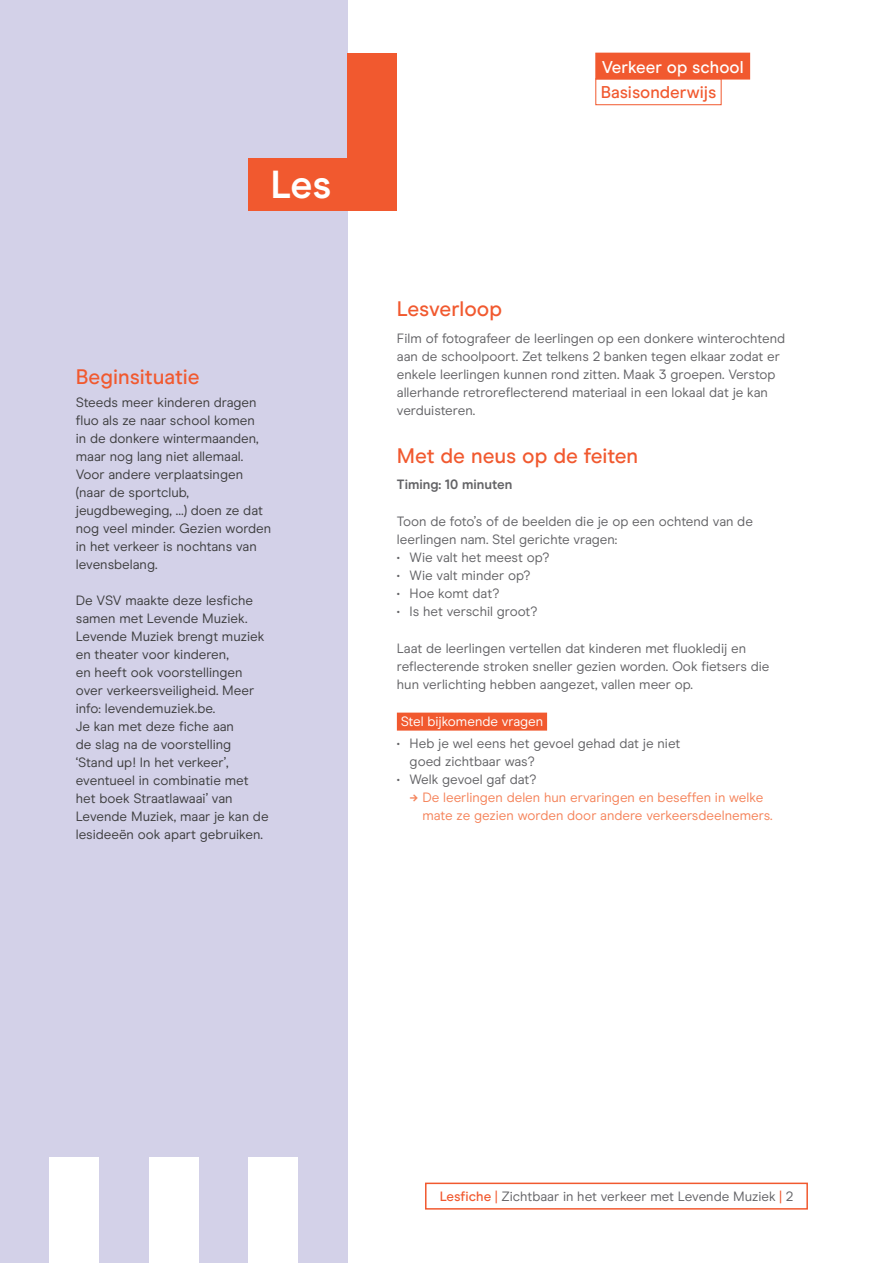
<style>
.page{position:relative;width:893px;height:1263px;background:#fff}
.page>*{position:absolute;margin:0;border:0;box-sizing:border-box;transform-origin:0 0}
.t1{font:700 39.15px "Modern Era";color:#fff}
.t2{font:500 21px "Modern Era";color:#f1592f}
.t3{font:500 17.1px "Modern Era";color:#fff}
.t4{font:500 17.1px "Modern Era";color:#f1592f}
.t5{font:13.5px/18px "Modern Era";color:#636366}
.t6{font:13.5px/18px "Modern Era";color:#3e3e3f}
.t7{font:13.5px/18px "Modern Era";color:#f5835a}
.t8{font:13.5px "Modern Era";color:#fff}
.t9{font:700 13.5px "Modern Era";color:#636366}
.s1{font-weight:700}
.s2{font-weight:500;color:#f1592f}
.s3{color:#f1592f}
</style>
<div class="page">
<div style="left:0;top:0;width:347px;height:1263px;background:#d3d1e8"></div>
<div style="left:425px;top:1182px;width:383px;height:27px;border:2px solid #f1592f"></div>
<div style="left:248px;top:1158px;width:50px;height:105px;background:#fff"></div>
<div style="left:149px;top:1158px;width:49px;height:105px;background:#fff"></div>
<div style="left:50px;top:1158px;width:49px;height:105px;background:#fff"></div>
<div style="left:347px;top:53px;width:50px;height:157px;background:#f1592f"></div>
<div style="left:248px;top:158px;width:133px;height:52px;background:#f1592f"></div>
<div style="left:595px;top:78px;width:127px;height:27px;border:1px solid #f1592f"></div>
<div style="left:596px;top:53px;width:154px;height:26px;background:#f1592f"></div>
<div style="left:595px;top:53px;width:155px;height:27px;border:1px solid #f1592f"></div>
<div style="left:397px;top:713px;width:150px;height:18px;background:#f1592f"></div>
<h1 class="t1" style="left:270px;top:161px;width:63px">Les</h1>
<h2 class="t2" style="left:76px;top:365px;width:125px">Beginsituatie</h2>
<p class="t6" style="left:76px;top:393px;width:197px">Steeds meer kinderen dragen fluo als ze naar school komen<br>in de donkere wintermaanden, maar nog lang niet allemaal.<br>Voor andere verplaatsingen (naar de sportclub, jeugdbeweging, …) doen ze dat nog veel minder. Gezien worden in het verkeer is nochtans van levensbelang.</p>
<p class="t6" style="left:76px;top:591px;width:194px">De VSV maakte deze lesfiche samen met Levende Muziek.<br>Levende Muziek brengt muziek en theater voor kinderen,<br>en heeft ook voorstellingen over verkeersveiligheid. Meer info: levendemuziek.be.<br>Je kan met deze fiche aan<br>de slag na de voorstelling ‘Stand up! In het verkeer’, eventueel in combinatie met het boek Straatlawaai’ van<br>Levende Muziek, maar je kan de lesideeën ook apart gebruiken.</p>
<p class="t3" style="left:602px;top:57px;width:143px">Verkeer op school</p>
<p class="t4" style="left:601px;top:83px;width:117px">Basisonderwijs</p>
<h2 class="t2" style="left:397px;top:297px;width:107px">Lesverloop</h2>
<p class="t5" style="left:397px;top:329px;width:390px">Film of fotografeer de leerlingen op een donkere winterochtend aan de schoolpoort. Zet telkens 2 banken tegen elkaar zodat er enkele leerlingen kunnen rond zitten. Maak 3 groepen. Verstop allerhande retroreflecterend materiaal in een lokaal dat je kan verduisteren.</p>
<h2 class="t2" style="left:397px;top:443px;width:243px">Met de neus op de feiten</h2>
<p class="t9" style="left:397px;top:476px;width:117px">Timing: 10 minuten</p>
<p class="t5" style="left:397px;top:512px;width:358px">Toon de foto’s of de beelden die je op een ochtend van de leerlingen nam. Stel gerichte vragen:</p>
<p class="t5" style="left:397px;top:548px;width:154px">• Wie valt het meest op?</p>
<p class="t5" style="left:397px;top:566px;width:135px">• Wie valt minder op?</p>
<p class="t5" style="left:397px;top:584px;width:104px">• Hoe komt dat?</p>
<p class="t5" style="left:397px;top:602px;width:142px">• Is het verschil groot?</p>
<p class="t5" style="left:397px;top:639px;width:374px">Laat de leerlingen vertellen dat kinderen met fluokledij en reflecterende stroken sneller gezien worden. Ook fietsers die hun verlichting hebben aangezet, vallen meer op.</p>
<p class="t8" style="left:401px;top:714px;width:144px">Stel bijkomende vragen</p>
<p class="t5" style="left:410px;top:735px;width:272px;text-indent:-13px">• Heb je wel eens het gevoel gehad dat je niet goed zichtbaar was?</p>
<p class="t5" style="left:397px;top:771px;width:141px">• Welk gevoel gaf dat?</p>
<p class="t7" style="left:422px;top:789px;width:352px;text-indent:-13px"><span class="s1">→</span> De leerlingen delen hun ervaringen en beseffen in welke mate ze gezien worden door andere verkeersdeelnemers.</p>
<p class="t5" style="left:440px;top:1188px;width:355px"><span class="s2">Lesfiche</span> <span class="s3">|</span> Zichtbaar in het verkeer met Levende Muziek <span class="s3">|</span> 2</p>
</div>
